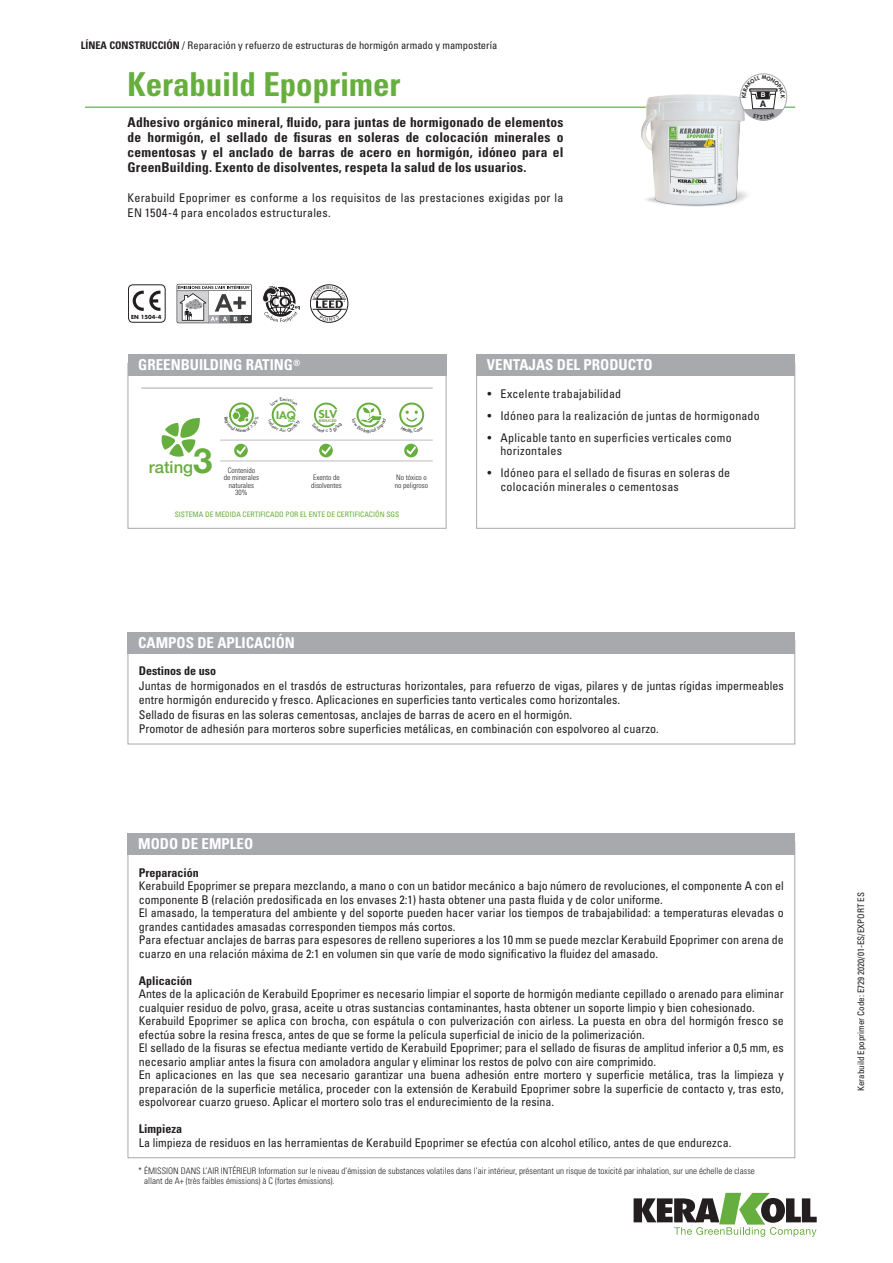
<style>
.page{position:relative;width:893px;height:1263px;background:#fff}
.page>*{position:absolute;margin:0;border:0;box-sizing:border-box;transform-origin:0 0}
.t1{font:700 condensed 33px "Univers LT Std";letter-spacing:-.005em;color:#66ae3d}
.t2{font:500 16.65px "Helvetica Neue LT Std";color:#66ae3d}
.t3{font:700 condensed 15px "Univers LT Std";color:#fff}
.t4{font:700 condensed 13.5px/15px "Univers LT Std";letter-spacing:.015em;color:#231f20;text-align:justify}
.t5{font:condensed 12px/13.5px "Univers LT Std";color:#231f20}
.t6{font:condensed 12px/13.5px "Univers LT Std";letter-spacing:.02em;color:#231f20}
.t7{font:700 condensed 12px "Univers LT Std";color:#231f20}
.t8{font:condensed 10.5px "Univers LT Std";color:#231f20}
.t9{font:800 10.5px "Futura Std";color:#66ae3d;scale:1.15 1}
.t10{font:800 10.2px "Futura Std";color:#66ae3d;scale:1.11 1}
.t11{font:300 condensed 9px/10.5px "Univers LT Std";color:#231f20}
.t12{font:condensed 9px "Univers LT Std";color:#231f20}
.t13{font:700 9px "Helvetica LT Std";color:#231f20}
.t14{font:300 condensed 7.5px/7.5px "Univers LT Std";color:#231f20}
.t15{font:condensed 7.5px "Univers LT Std";color:#66ae3d}
.t16{font:700 6.6px "Helvetica LT Std";color:#fff}
.t17{font:700 5.4px "Futura Std";color:#231f20}
.t18{font:800 3.6px "Futura Std";color:#66ae3d;scale:1.2 1}
.t19{font:800 3.45px "Futura Std";color:#66ae3d;scale:1.11 1}
.s1{font-weight:700}
.s2{font-weight:700;font-size:34.8px}
.s3{font-size:10.5px}
</style>
<div class="page">
<svg style="left:634px;top:1193px;width:183px;height:44px"></svg>
<hr style="left:85px;top:107px;width:710px;height:1px;background:#66ae3d">
<div style="left:128px;top:363px;width:318px;height:166px;border:1px solid #a8a9ad"></div>
<div style="left:476px;top:363px;width:319px;height:166px;border:1px solid #a8a9ad"></div>
<div style="left:476px;top:354px;width:319px;height:22px;background:#a8a9ad"></div>
<img style="left:621px;top:87px;width:138px;height:120px">
<div style="left:740px;top:73px;width:47px;height:48px;border:1px solid #a8a9ad;border-radius:50%"></div>
<svg style="left:743px;top:119px;width:29px;height:1px"></svg>
<div style="left:128px;top:640px;width:667px;height:104px;border:1px solid #a8a9ad"></div>
<div style="left:128px;top:632px;width:667px;height:21px;background:#a8a9ad"></div>
<div style="left:128px;top:833px;width:667px;height:21px;background:#a8a9ad"></div>
<div style="left:128px;top:284px;width:38px;height:39px;border:1px solid #231f20;border-radius:4px"></div>
<svg style="left:133px;top:291px;width:27px;height:20px"></svg>
<div style="left:310px;top:285px;width:38px;height:37px;border:1px solid #231f20;border-radius:50%"></div>
<hr style="left:313px;top:309px;width:33px;height:1px;background:#231f20">
<hr style="left:313px;top:299px;width:33px;height:1px;background:#231f20">
<svg style="left:177px;top:284px;width:74px;height:39px"></svg>
<svg style="left:262px;top:285px;width:38px;height:37px"></svg>
<hr style="left:220px;top:440px;width:43px;height:1px;background:#bcbdc0">
<hr style="left:263px;top:440px;width:42px;height:1px;background:#bcbdc0">
<hr style="left:305px;top:440px;width:43px;height:1px;background:#bcbdc0">
<hr style="left:348px;top:440px;width:42px;height:1px;background:#bcbdc0">
<hr style="left:390px;top:440px;width:43px;height:1px;background:#bcbdc0">
<hr style="left:220px;top:461px;width:43px;height:1px;background:#bcbdc0">
<hr style="left:263px;top:461px;width:42px;height:1px;background:#bcbdc0">
<hr style="left:305px;top:461px;width:43px;height:1px;background:#bcbdc0">
<hr style="left:348px;top:461px;width:42px;height:1px;background:#bcbdc0">
<hr style="left:390px;top:461px;width:43px;height:1px;background:#bcbdc0">
<hr style="left:141px;top:388px;width:79px;height:1px;background:#a8a9ad">
<hr style="left:220px;top:388px;width:43px;height:1px;background:#a8a9ad">
<hr style="left:263px;top:388px;width:42px;height:1px;background:#a8a9ad">
<hr style="left:305px;top:388px;width:43px;height:1px;background:#a8a9ad">
<hr style="left:348px;top:388px;width:42px;height:1px;background:#a8a9ad">
<hr style="left:390px;top:388px;width:43px;height:1px;background:#a8a9ad">
<svg style="left:161px;top:418px;width:39px;height:39px"></svg>
<div style="left:229px;top:402px;width:25px;height:25px;border:2px solid #66ae3d;border-radius:50%"></div>
<div style="left:356px;top:403px;width:25px;height:24px;border:2px solid #66ae3d;border-radius:50%"></div>
<div style="left:399px;top:403px;width:25px;height:24px;border:2px solid #66ae3d;border-radius:50%"></div>
<svg style="left:234px;top:444px;width:14px;height:13px"></svg>
<svg style="left:237px;top:446px;width:9px;height:9px"></svg>
<svg style="left:319px;top:444px;width:14px;height:13px"></svg>
<svg style="left:322px;top:446px;width:9px;height:9px"></svg>
<svg style="left:404px;top:444px;width:14px;height:13px"></svg>
<svg style="left:407px;top:446px;width:9px;height:9px"></svg>
<div style="left:128px;top:354px;width:318px;height:22px;background:#a8a9ad"></div>
<svg style="left:742px;top:75px;width:43px;height:44px"></svg>
<svg style="left:313px;top:286px;width:32px;height:35px"></svg>
<svg style="left:229px;top:407px;width:25px;height:21px"></svg>
<svg style="left:271px;top:402px;width:25px;height:26px"></svg>
<svg style="left:314px;top:403px;width:24px;height:25px"></svg>
<svg style="left:356px;top:407px;width:26px;height:21px"></svg>
<svg style="left:401px;top:411px;width:22px;height:17px"></svg>
<p class="t8" style="left:81px;top:38px;width:418px"><span class="s1">LÍNEA CONSTRUCCIÓN</span> / Reparación y refuerzo de estructuras de hormigón armado y mampostería</p>
<h1 class="t1" style="left:128px;top:64px;width:274px">Kerabuild Epoprimer</h1>
<p class="t4" style="left:128px;top:114px;width:437px">Adhesivo orgánico mineral, fluido, para juntas de hormigonado de elementos de hormigón, el sellado de fisuras en soleras de colocación minerales o cementosas y el anclado de barras de acero en hormigón, idóneo para el GreenBuilding. Exento de disolventes, respeta la salud de los usuarios.</p>
<p class="t6" style="left:128px;top:190px;width:437px;line-height:15px">Kerabuild Epoprimer es conforme a los requisitos de las prestaciones exigidas por la<br>EN 1504-4 para encolados estructurales.</p>
<p class="t17" style="left:131px;top:314px;width:32px">EN 1504-4</p>
<p class="t3" style="left:138px;top:356px;width:164px">GREENBUILDING RATING<sup>®</sup></p>
<p class="t3" style="left:487px;top:356px;width:167px">VENTAJAS DEL PRODUCTO</p>
<p class="t16" style="left:761px;top:91px;width:6px">B</p>
<p class="t13" style="left:760px;top:99px;width:8px">A</p>
<h2 class="t2" style="left:149px;top:457px;width:65px">rating<span class="s2">3</span></h2>
<p class="t10" style="left:276px;top:408px;width:19px"><span class="s3">I</span>AQ</p>
<p class="t19" style="left:288px;top:419px;width:9px">VOC</p>
<p class="t9" style="left:318px;top:408px;width:18px">SLV</p>
<p class="t18" style="left:319px;top:418px;width:16px">REDUCED</p>
<p class="t14" style="left:224px;top:466px;width:36px;text-align:center">Contenido de minerales naturales<br>30%</p>
<p class="t14" style="left:311px;top:474px;width:32px">Exento de disolventes</p>
<p class="t14" style="left:395px;top:474px;width:35px">No tóxico o no peligroso</p>
<p class="t15" style="left:175px;top:510px;width:226px">SISTEMA DE MEDIDA CERTIFICADO POR EL ENTE DE CERTIFICACIÓN SGS</p>
<p class="t3" style="left:138px;top:633px;width:158px">CAMPOS DE APLICACIÓN</p>
<p class="t5" style="left:488px;top:387px;width:135px">• Excelente trabajabilidad</p>
<p class="t5" style="left:488px;top:409px;width:274px">• Idóneo para la realización de juntas de hormigonado</p>
<p class="t6" style="left:500px;top:431px;width:233px;text-indent:-13px">• Aplicable tanto en superficies verticales como horizontales</p>
<p class="t5" style="left:500px;top:466px;width:231px;text-indent:-13px">• Idóneo para el sellado de fisuras en soleras de colocación minerales o cementosas</p>
<p class="t7" style="left:139px;top:664px;width:79px">Destinos de uso</p>
<p class="t5" style="left:139px;top:678px;width:646px;line-height:14.4px">Juntas de hormigonados en el trasdós de estructuras horizontales, para refuerzo de vigas, pilares y de juntas rígidas impermeables entre hormigón endurecido y fresco. Aplicaciones en superficies tanto verticales como horizontales.<br>Sellado de fisuras en las soleras cementosas, anclajes de barras de acero en el hormigón.<br>Promotor de adhesión para morteros sobre superficies metálicas, en combinación con espolvoreo al cuarzo.</p>
<p class="t3" style="left:138px;top:835px;width:116px">MODO DE EMPLEO</p>
<p class="t7" style="left:139px;top:865px;width:62px">Preparación</p>
<p class="t5" style="left:139px;top:879px;width:646px">Kerabuild Epoprimer se prepara mezclando, a mano o con un batidor mecánico a bajo número de revoluciones, el componente A con el componente B (relación predosificada en los envases 2:1) hasta obtener una pasta fluida y de color uniforme.<br>El amasado, la temperatura del ambiente y del soporte pueden hacer variar los tiempos de trabajabilidad: a temperaturas elevadas o grandes cantidades amasadas corresponden tiempos más cortos.<br>Para efectuar anclajes de barras para espesores de relleno superiores a los 10 mm se puede mezclar Kerabuild Epoprimer con arena de cuarzo en una relación máxima de 2:1 en volumen sin que varíe de modo significativo la fluidez del amasado.</p>
<p class="t7" style="left:139px;top:973px;width:55px">Aplicación</p>
<p class="t5" style="left:139px;top:987px;width:646px">Antes de la aplicación de Kerabuild Epoprimer es necesario limpiar el soporte de hormigón mediante cepillado o arenado para eliminar cualquier residuo de polvo, grasa, aceite u otras sustancias contaminantes, hasta obtener un soporte limpio y bien cohesionado.<br>Kerabuild Epoprimer se aplica con brocha, con espátula o con pulverización con airless. La puesta en obra del hormigón fresco se efectúa sobre la resina fresca, antes de que se forme la película superficial de inicio de la polimerización.<br>El sellado de la fisuras se efectua mediante vertido de Kerabuild Epoprimer; para el sellado de fisuras de amplitud inferior a 0,5 mm, es necesario ampliar antes la fisura con amoladora angular y eliminar los restos de polvo con aire comprimido.<br>En aplicaciones en las que sea necesario garantizar una buena adhesión entre mortero y superficie metálica, tras la limpieza y preparación de la superficie metálica, proceder con la extensión de Kerabuild Epoprimer sobre la superficie de contacto y, tras esto, espolvorear cuarzo grueso. Aplicar el mortero solo tras el endurecimiento de la resina.</p>
<p class="t7" style="left:139px;top:1121px;width:45px">Limpieza</p>
<p class="t5" style="left:139px;top:1135px;width:594px">La limpieza de residuos en las herramientas de Kerabuild Epoprimer se efectúa con alcohol etílico, antes de que endurezca.</p>
<p class="t11" style="left:144px;top:1165px;width:612px;text-indent:-6px">* ÉMISSION DANS L’AIR INTÉRIEUR Information sur le niveau d’émission de substances volatiles dans l’air intérieur, présentant un risque de toxicité par inhalation, sur une échelle de classe allant de A+ (très faibles émissions) à C (fortes émissions).</p>
<p class="t12" style="left:855px;top:1091px;width:200px;rotate:-90deg">Kerabuild Epoprimer Code: E729 2020/01-ES/EXPORT ES</p>
</div>
